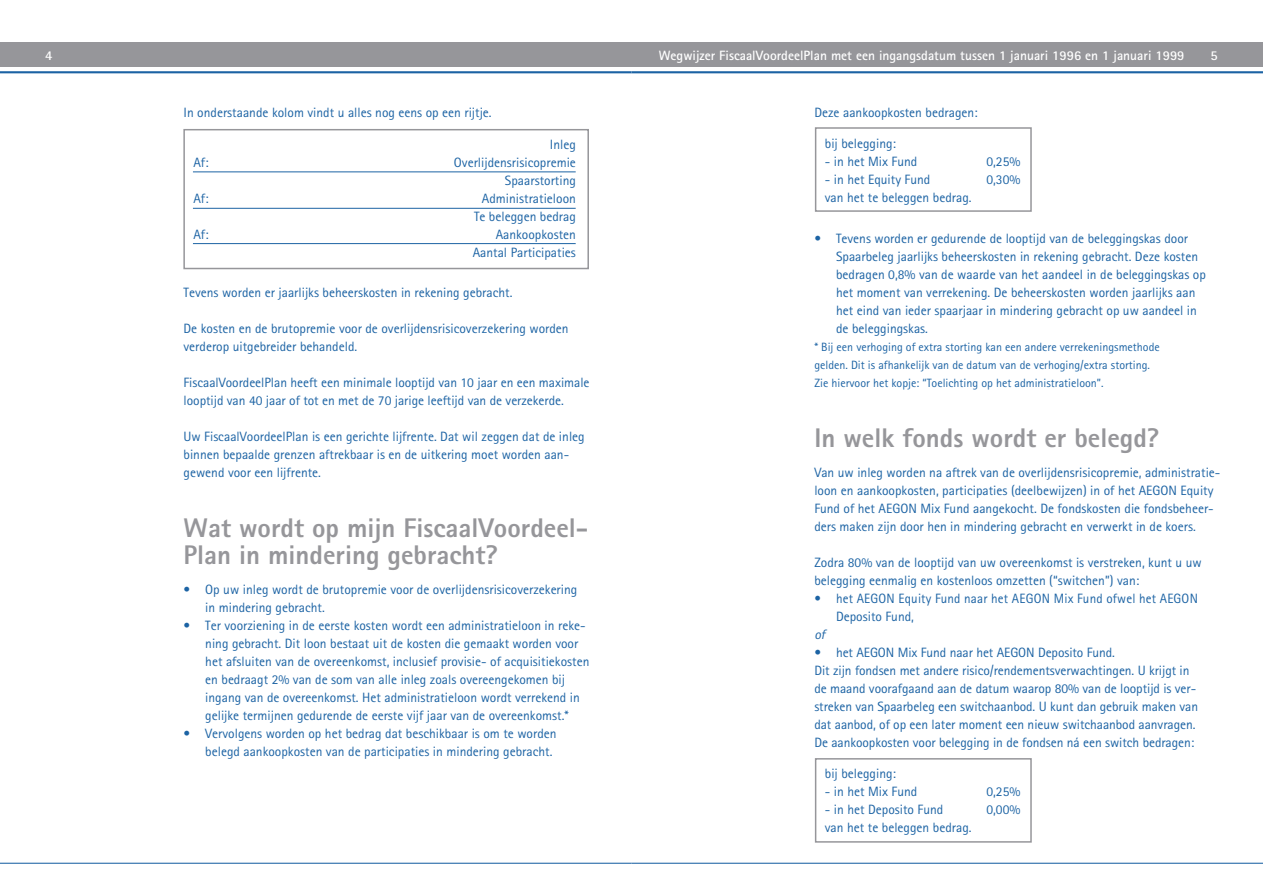
<style>
.page{position:relative;width:1263px;height:893px;background:#fff}
.page>*{position:absolute;margin:0;border:0;box-sizing:border-box;transform-origin:0 0}
.t1{font:800 27px/27px "AEGON Rotis Sans Serif";color:#96969a}
.t2{font:13.5px/18px "AEGON Rotis Sans Serif";color:#1c63a4}
.t3{font:700 13.5px "AEGON Rotis Sans Serif";color:#fff}
.t4{font:italic 13.5px "AEGON Rotis Sans Serif";color:#1c63a4}
.t5{font:12px/18px "AEGON Rotis Sans Serif";color:#1c63a4}
</style>
<div class="page">
<div style="left:183px;top:129px;width:406px;height:140px;border:2px solid #96969a"></div>
<hr style="left:193px;top:171px;width:383px;height:1px;background:#1c63a4">
<hr style="left:193px;top:208px;width:383px;height:1px;background:#1c63a4">
<hr style="left:193px;top:243px;width:383px;height:1px;background:#1c63a4">
<hr style="left:631px;top:71px;width:632px;height:2px;background:#1c63a4">
<hr style="left:631px;top:863px;width:632px;height:1px;background:#1c63a4">
<div style="left:0;top:43px;width:631px;height:24px;background:#96969a"></div>
<hr style="left:0;top:71px;width:631px;height:2px;background:#1c63a4">
<hr style="left:0;top:863px;width:631px;height:1px;background:#1c63a4">
<div style="left:631px;top:43px;width:632px;height:24px;background:#96969a"></div>
<div style="left:815px;top:127px;width:217px;height:85px;border:2px solid #96969a"></div>
<div style="left:815px;top:758px;width:217px;height:85px;border:2px solid #96969a"></div>
<p class="t3" style="left:659px;top:47px;width:527px">Wegwijzer FiscaalVoordeelPlan met een ingangsdatum tussen 1 januari 1996 en 1 januari 1999</p>
<p class="t3" style="left:45px;top:47px;width:9px">4</p>
<p class="t3" style="left:1210px;top:47px;width:9px">5</p>
<p class="t2" style="left:184px;top:103px;width:310px">In onderstaande kolom vindt u alles nog eens op een rijtje.</p>
<p class="t2" style="left:550px;top:136px;width:27px">Inleg</p>
<p class="t2" style="left:193px;top:154px;width:17px">Af:</p>
<p class="t2" style="left:454px;top:154px;width:123px;text-align:right">Overlijdensrisicopremie<br>Spaarstorting</p>
<p class="t2" style="left:193px;top:190px;width:17px">Af:</p>
<p class="t2" style="left:474px;top:190px;width:103px;text-align:center">Administratieloon<br>Te beleggen bedrag</p>
<p class="t2" style="left:193px;top:226px;width:17px">Af:</p>
<p class="t2" style="left:473px;top:226px;width:105px;text-align:right">Aankoopkosten<br>Aantal Participaties</p>
<p class="t2" style="left:184px;top:283px;width:330px">Tevens worden er jaarlijks beheerskosten in rekening gebracht.</p>
<p class="t2" style="left:184px;top:319px;width:387px">De kosten en de brutopremie voor de overlijdensrisicoverzekering worden verderop uitgebreider behandeld.</p>
<p class="t2" style="left:184px;top:373px;width:408px">FiscaalVoordeelPlan heeft een minimale looptijd van 10 jaar en een maximale looptijd van 40 jaar of tot en met de 70 jarige leeftijd van de verzekerde.</p>
<p class="t2" style="left:184px;top:427px;width:403px">Uw FiscaalVoordeelPlan is een gerichte lijfrente. Dat wil zeggen dat de inleg binnen bepaalde grenzen aftrekbaar is en de uitkering moet worden aan&shy;gewend voor een lijfrente.</p>
<h1 class="t1" style="left:184px;top:514px;width:406px">Wat wordt op mijn FiscaalVoordeel-<br>Plan in mindering gebracht?</h1>
<p class="t2" style="left:205px;top:580px;width:374px;text-indent:-22px">• Op uw inleg wordt de brutopremie voor de overlijdensrisicoverzekering in mindering gebracht.</p>
<p class="t2" style="left:205px;top:616px;width:386px;text-indent:-22px">• Ter voorziening in de eerste kosten wordt een administratieloon in reke&shy;ning gebracht. Dit loon bestaat uit de kosten die gemaakt worden voor het afsluiten van de overeenkomst, inclusief provisie- of acquisitiekosten en bedraagt 2% van de som van alle inleg zoals overeengekomen bij ingang van de overeenkomst. Het administratieloon wordt verrekend in gelijke termijnen gedurende de eerste vijf jaar van de overeenkomst.*</p>
<p class="t2" style="left:205px;top:724px;width:353px;text-indent:-22px">• Vervolgens worden op het bedrag dat beschikbaar is om te worden belegd aankoopkosten van de participaties in mindering gebracht.</p>
<p class="t2" style="left:814px;top:103px;width:165px">Deze aankoopkosten bedragen:</p>
<p class="t2" style="left:825px;top:134px;width:73px">bij belegging:</p>
<p class="t2" style="left:825px;top:152px;width:94px">- in het Mix Fund</p>
<p class="t2" style="left:986px;top:152px;width:36px">0,25%</p>
<p class="t2" style="left:825px;top:170px;width:107px">- in het Equity Fund</p>
<p class="t2" style="left:986px;top:170px;width:36px">0,30%</p>
<p class="t2" style="left:825px;top:188px;width:148px">van het te beleggen bedrag.</p>
<p class="t2" style="left:836px;top:229px;width:371px;text-indent:-22px">• Tevens worden er gedurende de looptijd van de beleggingskas door Spaarbeleg jaarlijks beheerskosten in rekening gebracht. Deze kosten bedragen 0,8% van de waarde van het aandeel in de beleggingskas op het moment van verrekening. De beheerskosten worden jaarlijks aan het eind van ieder spaarjaar in mindering gebracht op uw aandeel in de beleggingskas.</p>
<p class="t5" style="left:814px;top:337px;width:347px">* Bij een verhoging of extra storting kan een andere verrekeningsmethode gelden. Dit is afhankelijk van de datum van de verhoging/extra storting.<br>Zie hiervoor het kopje: “Toelichting op het administratieloon”.</p>
<h1 class="t1" style="left:814px;top:424px;width:346px">In welk fonds wordt er belegd?</h1>
<p class="t2" style="left:814px;top:463px;width:408px">Van uw inleg worden na aftrek van de overlijdensrisicopremie, administratie&shy;loon en aankoopkosten, participaties (deelbewijzen) in of het AEGON Equity Fund of het AEGON Mix Fund aangekocht. De fondskosten die fondsbeheer&shy;ders maken zijn door hen in mindering gebracht en verwerkt in de koers.</p>
<p class="t2" style="left:814px;top:553px;width:389px">Zodra 80% van de looptijd van uw overeenkomst is verstreken, kunt u uw belegging eenmalig en kostenloos omzetten (“switchen”) van:</p>
<p class="t2" style="left:836px;top:589px;width:363px;text-indent:-22px">• het AEGON Equity Fund naar het AEGON Mix Fund ofwel het AEGON<br>Deposito Fund,</p>
<p class="t4" style="left:814px;top:626px;width:12px">of</p>
<p class="t2" style="left:814px;top:643px;width:385px">• het AEGON Mix Fund naar het AEGON Deposito Fund.<br>Dit zijn fondsen met andere risico/rendementsverwachtingen. U krijgt in de maand voorafgaand aan de datum waarop 80% van de looptijd is ver&shy;streken van Spaarbeleg een switchaanbod. U kunt dan gebruik maken van dat aanbod, of op een later moment een nieuw switchaanbod aanvragen.<br>De aankoopkosten voor belegging in de fondsen ná een switch bedragen:</p>
<p class="t2" style="left:825px;top:765px;width:73px">bij belegging:</p>
<p class="t2" style="left:825px;top:783px;width:94px">- in het Mix Fund</p>
<p class="t2" style="left:986px;top:783px;width:36px">0,25%</p>
<p class="t2" style="left:825px;top:801px;width:120px">- in het Deposito Fund</p>
<p class="t2" style="left:986px;top:801px;width:36px">0,00%</p>
<p class="t2" style="left:825px;top:819px;width:148px">van het te beleggen bedrag.</p>
</div>
